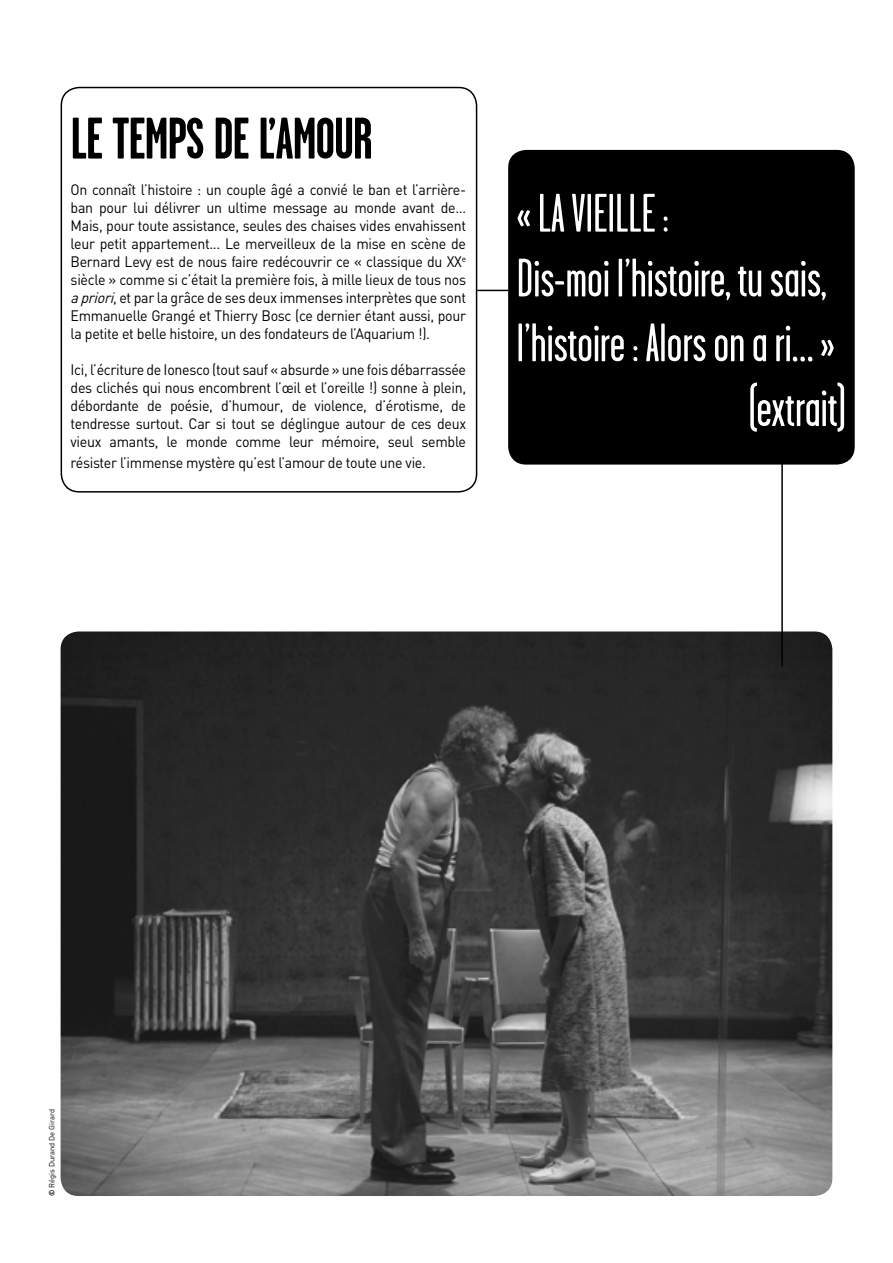
<style>
.page{position:relative;width:893px;height:1263px;background:#fff}
.page>*{position:absolute;margin:0;border:0;box-sizing:border-box;transform-origin:0 0}
.t1{font:700 58.5px "Garage Gothic";letter-spacing:-.02em;color:#000;scale:.94 1}
.t2{font:54px "Garage Gothic";color:#fff}
.t3{font:15px/18px "DIN";letter-spacing:-.02em;color:#000;text-align:justify;scale:.94 1}
.t4{font:7.5px "DIN";color:#000}
.s1{font-style:italic}
.s2{font-weight:700}
</style>
<div class="page">
<div style="left:61px;top:87px;width:416px;height:406px;border:2px solid #000;border-radius:18px"></div>
<div style="left:508px;top:150px;width:347px;height:315px;background:#000;border-radius:18px"></div>
<img style="left:61px;top:631px;width:771px;height:565px">
<hr style="left:477px;top:290px;width:31px;height:1px;background:#000">
<hr style="left:781px;top:443px;width:2px;height:223px;background:#000">
<h1 class="t1" style="left:71px;top:108px;width:323px">LE TEMPS DE L’AMOUR</h1>
<p class="t3" style="left:71px;top:180px;width:422px">On connaît l’histoire : un couple âgé a convié le ban et l’arrière&shy;ban pour lui délivrer un ultime message au monde avant de… Mais, pour toute assistance, seules des chaises vides envahissent leur petit appartement... Le merveilleux de la mise en scène de Bernard Levy est de nous faire redécouvrir ce « classique du XX<sup>e </sup>siècle » comme si c’était la première fois, à mille lieux de tous nos <span class="s1">apriori</span>, et par la grâce de ses deux immenses interprètes que sont Emmanuelle Grangé et Thierry Bosc (ce dernier étant aussi, pour la petite et belle histoire, un des fondateurs de l’Aquarium !).</p>
<p class="t3" style="left:71px;top:360px;width:422px">Ici, l’écriture de Ionesco (tout sauf « absurde » une fois débarrassée des clichés qui nous encombrent l’œil et l’oreille !) sonne à plein, débordante de poésie, d’humour, de violence, d’érotisme, de tendresse surtout. Car si tout se déglingue autour de ces deux vieux amants, le monde comme leur mémoire, seul semble</p>
<p class="t3" style="left:71px;top:453px;width:380px">résister l’immense mystère qu’est l’amour de toute une vie.</p>
<h2 class="t2" style="left:517px;top:185px;width:154px">« LA VIEILLE :</h2>
<h2 class="t2" style="left:517px;top:250px;width:311px">Dis-moi l’histoire, tu sais,</h2>
<h2 class="t2" style="left:517px;top:315px;width:319px">l’histoire : Alors on a ri… »</h2>
<h2 class="t2" style="left:748px;top:380px;width:100px">(extrait)</h2>
<p class="t4" style="left:47px;top:1196px;width:88px;rotate:-90deg"><span class="s2">©</span> Régis Durand De Girard</p>
</div>
